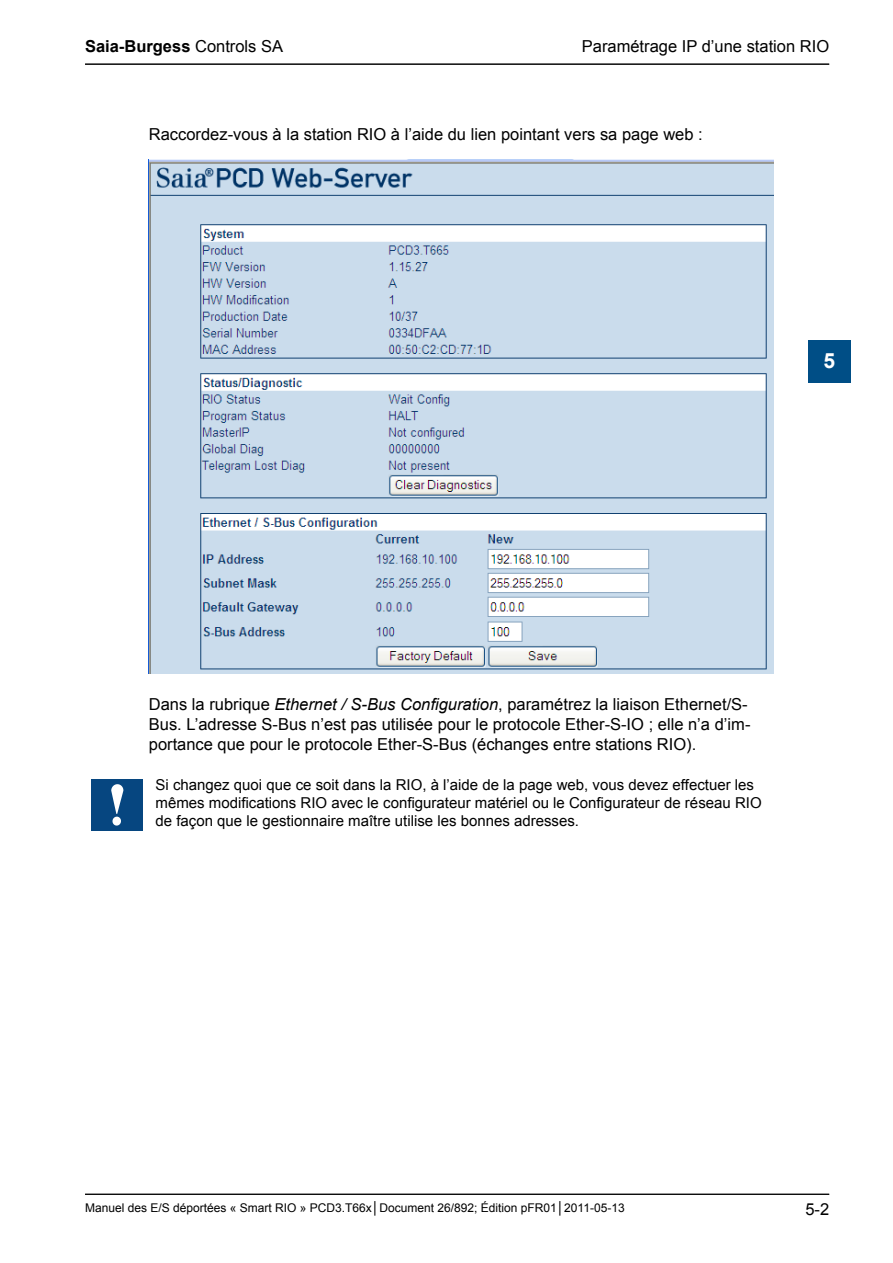
<style>
.page{position:relative;width:893px;height:1263px;background:#fff}
.page>*{position:absolute;margin:0;border:0;box-sizing:border-box;transform-origin:0 0}
.t1{font:700 21px "Arial";color:#fff}
.FR_Fliesstext{font:16.5px/19.8px "Arial";color:#000}
.t2{font:700 16.5px "Arial";color:#000}
.FR_TextTabelle_10Pt{font:15px/18px "Arial";color:#000}
.t3{font:12px "Arial";color:#000}
.s1{font-weight:400}
.s2{font-style:italic}
</style>
<div class="page">
<hr style="left:85px;top:64px;width:744px;height:1px;background:#000">
<hr style="left:85px;top:1194px;width:744px;height:1px;background:#000">
<div style="left:808px;top:340px;width:42px;height:43px;background:#004e86"></div>
<img style="left:149px;top:160px;width:625px;height:513px">
<div style="left:92px;top:779px;width:51px;height:51px;background:#064680"></div>
<svg style="left:111px;top:784px;width:12px;height:41px"></svg>
<p class="t2" style="left:85px;top:36px;width:200px">Saia-Burgess <span class="s1">Controls SA</span></p>
<p class="FR_Fliesstext" style="left:582px;top:37px;width:249px">Paramétrage IP d’une station RIO</p>
<p class="FR_Fliesstext" style="left:149px;top:124px;width:555px">Raccordez-vous à la station RIO à l’aide du lien pointant vers sa page web :</p>
<p class="t1" style="left:823px;top:347px;width:13px">5</p>
<p class="FR_Fliesstext" style="left:149px;top:694px;width:603px">Dans la rubrique <span class="s2">Ethernet / S-Bus Configuration</span>, paramétrez la liaison Ethernet/S-<br>Bus. L’adresse S-Bus n’est pas utilisée pour le protocole Ether-S-IO ; elle n’a d’im&shy;portance que pour le protocole Ether-S-Bus (échanges entre stations RIO).</p>
<p class="FR_TextTabelle_10Pt" style="left:156px;top:776px;width:608px">Si changez quoi que ce soit dans la RIO, à l’aide de la page web, vous devez effectuer les mêmes modifications RIO avec le configurateur matériel ou le Configurateur de réseau RIO de façon que le gestionnaire maître utilise les bonnes adresses.</p>
<p class="t3" style="left:85px;top:1200px;width:541px">Manuel des E/S déportées « Smart RIO » PCD3.T66x│Document 26/892; Édition pFR01│2011-05-13</p>
<p class="FR_Fliesstext" style="left:805px;top:1200px;width:25px">5-2</p>
</div>
